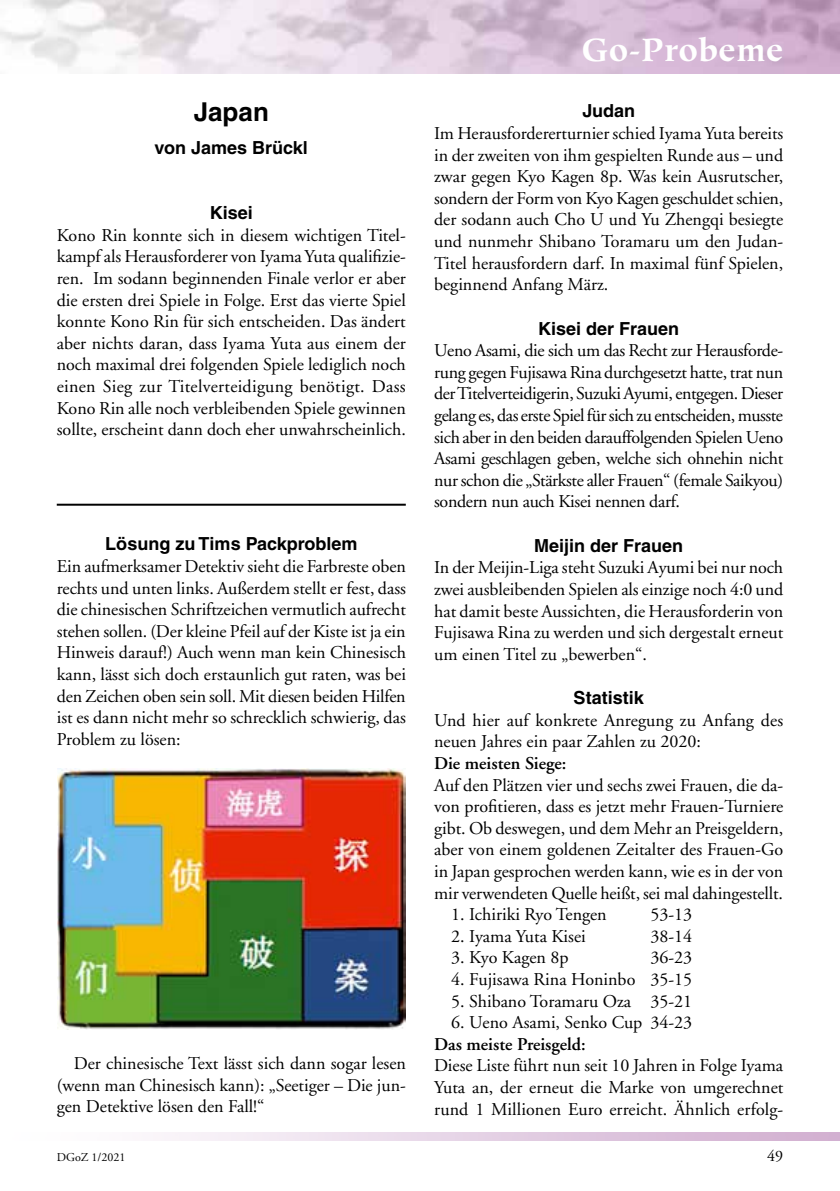
<style>
.page{position:relative;width:840px;height:1191px;background:#fff}
.page>*{position:absolute;margin:0;border:0;box-sizing:border-box;transform-origin:0 0}
.t1{font:700 32px "Hiroshige";letter-spacing:.02em;color:#fff}
.t2{font:700 26px "Helvetica";color:#000}
.t3{font:18px/21.6px "Adobe Garamond";color:#000;text-align:justify}
.t4{font:700 18px "Helvetica";color:#000}
.t5{font:600 18px "Adobe Garamond";color:#000}
.t6{font:16px "Adobe Garamond";color:#000}
.t7{font:12px "Adobe Garamond";color:#000}
</style>
<div class="page">
<img style="left:57px;top:768px;width:348px;height:261px">
<hr style="left:57px;top:504px;width:348px;height:2px;background:#000">
<h2 class="t2" style="left:193px;top:96px;width:77px">Japan</h2>
<p class="t4" style="left:154px;top:137px;width:155px">von James Brückl</p>
<p class="t4" style="left:210px;top:202px;width:45px">Kisei</p>
<p class="t3" style="left:57px;top:225px;width:350px">Kono Rin konnte sich in diesem wichtigen Titel&shy;kampf als Herausforderer von Iyama Yuta qualifizie&shy;ren. Im sodann beginnenden Finale verlor er aber die ersten drei Spiele in Folge. Erst das vierte Spiel konnte Kono Rin für sich entscheiden. Das ändert aber nichts daran, dass Iyama Yuta aus einem der noch maximal drei folgenden Spiele lediglich noch einen Sieg zur Titelverteidigung benötigt. Dass Kono Rin alle noch verbleibenden Spiele gewinnen sollte, erscheint dann doch eher unwahrscheinlich.</p>
<p class="t4" style="left:105px;top:533px;width:253px">Lösung zu Tims Packproblem</p>
<p class="t3" style="left:57px;top:556px;width:350px">Ein aufmerksamer Detektiv sieht die Farbreste oben rechts und unten links. Außerdem stellt er fest, dass die chinesischen Schriftzeichen vermutlich aufrecht stehen sollen. (Der kleine Pfeil auf der Kiste ist ja ein Hinweis darauf!) Auch wenn man kein Chinesisch kann, lässt sich doch erstaunlich gut raten, was bei den Zeichen oben sein soll. Mit diesen beiden Hilfen ist es dann nicht mehr so schrecklich schwierig, das Problem zu lösen:</p>
<p class="t3" style="left:57px;top:1053px;width:350px;text-indent:17px">Der chinesische Text lässt sich dann sogar lesen (wenn man Chinesisch kann): „Seetiger – Die jun&shy;gen Detektive lösen den Fall!“</p>
<h1 class="t1" style="left:581px;top:30px;width:203px">Go-Probeme</h1>
<p class="t4" style="left:582px;top:100px;width:54px">Judan</p>
<p class="t3" style="left:434px;top:123px;width:350px">Im Herausfordererturnier schied Iyama Yuta bereits in der zweiten von ihm gespielten Runde aus – und zwar gegen Kyo Kagen 8p. Was kein Ausrutscher, sondern der Form von Kyo Kagen geschuldet schien, der sodann auch Cho U und Yu Zhengqi besiegte und nunmehr Shibano Toramaru um den Judan-Titel herausfordern darf. In maximal fünf Spielen, beginnend Anfang März.</p>
<p class="t4" style="left:537px;top:317px;width:143px">Kisei der Frauen</p>
<p class="t3" style="left:434px;top:340px;width:350px">Ueno Asami, die sich um das Recht zur Herausforde&shy;rung gegen Fujisawa Rina durchgesetzt hatte, trat nun der Titelverteidigerin, Suzuki Ayumi, entgegen. Dieser gelang es, das erste Spiel für sich zu entscheiden, musste sich aber in den beiden darauffolgenden Spielen Ueno Asami geschlagen geben, welche sich ohnehin nicht nur schon die „Stärkste aller Frauen“ (female Saikyou) sondern nun auch Kisei nennen darf.</p>
<p class="t4" style="left:533px;top:534px;width:151px">Meijin der Frauen</p>
<p class="t3" style="left:434px;top:557px;width:350px">In der Meijin-Liga steht Suzuki Ayumi bei nur noch zwei ausbleibenden Spielen als einzige noch 4:0 und hat damit beste Aussichten, die Herausforderin von Fujisawa Rina zu werden und sich dergestalt erneut um einen Titel zu „bewerben“.</p>
<p class="t4" style="left:573px;top:687px;width:72px">Statistik</p>
<p class="t3" style="left:434px;top:709px;width:350px">Und hier auf konkrete Anregung zu Anfang des neuen Jahres ein paar Zahlen zu 2020:</p>
<p class="t5" style="left:434px;top:753px;width:134px">Die meisten Siege:</p>
<p class="t3" style="left:434px;top:774px;width:350px">Auf den Plätzen vier und sechs zwei Frauen, die da&shy;von profitieren, dass es jetzt mehr Frauen-Turniere gibt. Ob deswegen, und dem Mehr an Preisgeldern, aber von einem goldenen Zeitalter des Frauen-Go in Japan gesprochen werden kann, wie es in der von mir verwendeten Quelle heißt, sei mal dahingestellt.</p>
<p class="t3" style="left:451px;top:904px;width:157px">1. Ichiriki Ryo Tengen</p>
<p class="t3" style="left:650px;top:904px;width:43px">53-13</p>
<p class="t3" style="left:451px;top:925px;width:136px">2. Iyama Yuta Kisei</p>
<p class="t3" style="left:650px;top:925px;width:43px">38-14</p>
<p class="t3" style="left:451px;top:947px;width:119px">3. Kyo Kagen 8p</p>
<p class="t3" style="left:650px;top:947px;width:43px">36-23</p>
<p class="t3" style="left:451px;top:969px;width:242px">4. Fujisawa Rina Honinbo 35-15</p>
<p class="t3" style="left:451px;top:990px;width:242px">5. Shibano Toramaru Oza 35-21</p>
<p class="t3" style="left:451px;top:1012px;width:242px">6. Ueno Asami, Senko Cup 34-23</p>
<p class="t5" style="left:434px;top:1034px;width:153px">Das meiste Preisgeld:</p>
<p class="t3" style="left:434px;top:1055px;width:350px">Diese Liste führt nun seit 10 Jahren in Folge Iyama Yuta an, der erneut die Marke von umgerechnet rund 1 Millionen Euro erreicht. Ähnlich erfolg-</p>
<p class="t7" style="left:57px;top:1151px;width:70px">DGoZ 1/2021</p>
<p class="t6" style="left:766px;top:1147px;width:17px">49</p>
</div>
